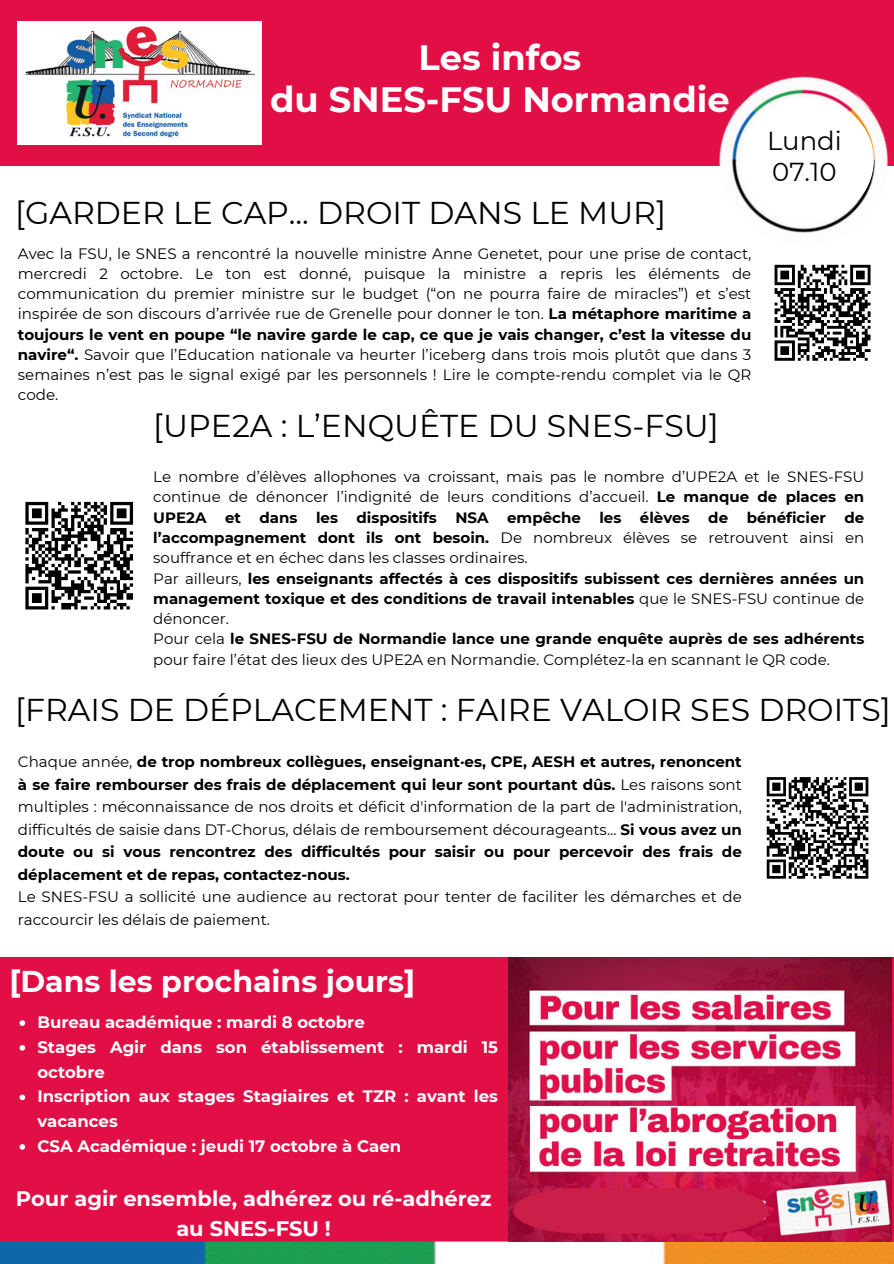
<style>
.page{position:relative;width:894px;height:1264px;background:#fff}
.page>*{position:absolute;margin:0;border:0;box-sizing:border-box;transform-origin:0 0}
.t1{font:700 35.25px/42.8px "Montserrat";color:#fff;text-align:center}
.t2{font:31.5px "Montserrat";color:#000}
.t3{font:700 30px "Montserrat";color:#fff}
.t4{font:25.95px/31.7px "Montserrat";color:#000}
.t5{font:700 21px/30.3px "Montserrat";color:#fff;text-align:center}
.t6{font:700 16.5px/24.8px "Montserrat";color:#fff}
.t7{font:15px/20.2px "Montserrat";color:#000;text-align:justify}
.t8{font:700 15px/22.5px "Montserrat";color:#000;text-align:justify}
.s1{font-weight:700}
.s2{font-weight:400}
</style>
<div class="page">
<img style="left:0;top:957px;width:893px;height:306px">
<div style="left:1px;top:0;width:892px;height:165px;background:#e10f46"></div>
<img style="left:18px;top:22px;width:243px;height:122px">
<img style="left:685px;top:42px;width:208px;height:191px">
<div style="left:741px;top:98px;width:132px;height:124px;background:#fff;border-radius:50%"></div>
<svg style="left:774px;top:264px;width:97px;height:97px"></svg>
<svg style="left:766px;top:777px;width:103px;height:102px"></svg>
<svg style="left:25px;top:501px;width:108px;height:109px"></svg>
<img style="left:508px;top:957px;width:383px;height:284px">
<svg style="left:513px;top:1187px;width:255px;height:46px;background:#c81d47"></svg>
<svg style="left:20px;top:1020px;width:5px;height:5px"></svg>
<svg style="left:20px;top:1045px;width:5px;height:5px"></svg>
<svg style="left:20px;top:1094px;width:5px;height:6px"></svg>
<svg style="left:20px;top:1144px;width:5px;height:5px"></svg>
<h2 class="t1" style="left:270px;top:36px;width:461px">Les infos<br>du SNES-FSU Normandie</h2>
<p class="t2" style="left:15px;top:193px;width:652px">[GARDER LE CAP... DROIT DANS LE MUR]</p>
<p class="t7" style="left:18px;top:243px;width:734px">Avec la FSU, le SNES a rencontré la nouvelle ministre Anne Genetet, pour une prise de contact, mercredi 2 octobre. Le ton est donné, puisque la ministre a repris les éléments de communication du premier ministre sur le budget (“on ne pourra faire de miracles”) et s’est inspirée de son discours d’arrivée rue de Grenelle pour donner le ton. <span class="s1">La métaphore maritime a toujours le vent en poupe “le navire garde le cap, ce que je vais changer, c’est la vitesse du navire“.</span> Savoir que l’Education nationale va heurter l’iceberg dans trois mois plutôt que dans 3 semaines n’est pas le signal exigé par les personnels ! Lire le compte-rendu complet via le QR code.</p>
<p class="t2" style="left:153px;top:406px;width:567px">[UPE2A : L’ENQUÊTE DU SNES-FSU]</p>
<p class="t4" style="left:766px;top:125px;width:76px">Lundi<br>07.10</p>
<h2 class="t7" style="left:153px;top:466px;width:712px">Le nombre d’élèves allophones va croissant, mais pas le nombre d’UPE2A et le SNES-FSU continue de dénoncer l’indignité de leurs conditions d’accueil. <span class="s1">Le manque de places en UPE2A et dans les dispositifs NSA empêche les élèves de bénéficier de l’accompagnement dont ils ont besoin.</span> De nombreux élèves se retrouvent ainsi en souffrance et en échec dans les classes ordinaires.</h2>
<p class="t8" style="left:153px;top:568px;width:712px;line-height:20.2px"><span class="s2">Par ailleurs,</span> les enseignants affectés à ces dispositifs subissent ces dernières années un management toxique et des conditions de travail intenables <span class="s2">que le SNES-FSU continue de dénoncer.</span></p>
<p class="t7" style="left:153px;top:628px;width:712px">Pour cela <span class="s1">le SNES-FSU de Normandie lance une grande enquête auprès de ses adhérents </span>pour faire l’état des lieux des UPE2A en Normandie. Complétez-la en scannant le QR code.</p>
<p class="t2" style="left:15px;top:690px;width:876px">[FRAIS DE DÉPLACEMENT : FAIRE VALOIR SES DROITS]</p>
<p class="t8" style="left:18px;top:750px;width:725px"><span class="s2">Chaque année,</span> de trop nombreux collègues, enseignant·es, CPE, AESH et autres, renoncent à se faire rembourser des frais de déplacement qui leur sont pourtant dûs. <span class="s2">Les raisons sont multiples : méconnaissance de nos droits et déficit d'information de la part de l'administration, difficultés de saisie dans DT-Chorus, délais de remboursement décourageants...</span> Si vous avez un doute ou si vous rencontrez des difficultés pour saisir ou pour percevoir des frais de déplacement et de repas, contactez-nous.</p>
<h3 class="t7" style="left:18px;top:885px;width:725px;line-height:22.5px">Le SNES-FSU a sollicité une audience au rectorat pour tenter de faciliter les démarches et de raccourcir les délais de paiement.</h3>
<p class="t3" style="left:9px;top:963px;width:407px">[Dans les prochains jours]</p>
<p class="t6" style="left:37px;top:1009px;width:329px">Bureau académique : mardi 8 octobre</p>
<h2 class="t6" style="left:37px;top:1034px;width:462px">Stages Agir dans son établissement : mardi 15 octobre</h2>
<p class="t6" style="left:37px;top:1084px;width:462px">Inscription aux stages Stagiaires et TZR : avant les vacances</p>
<p class="t6" style="left:37px;top:1133px;width:365px">CSA Académique : jeudi 17 octobre à Caen</p>
<p class="t5" style="left:16px;top:1183px;width:477px">Pour agir ensemble, adhérez ou ré-adhérez au SNES-FSU !</p>
</div>
